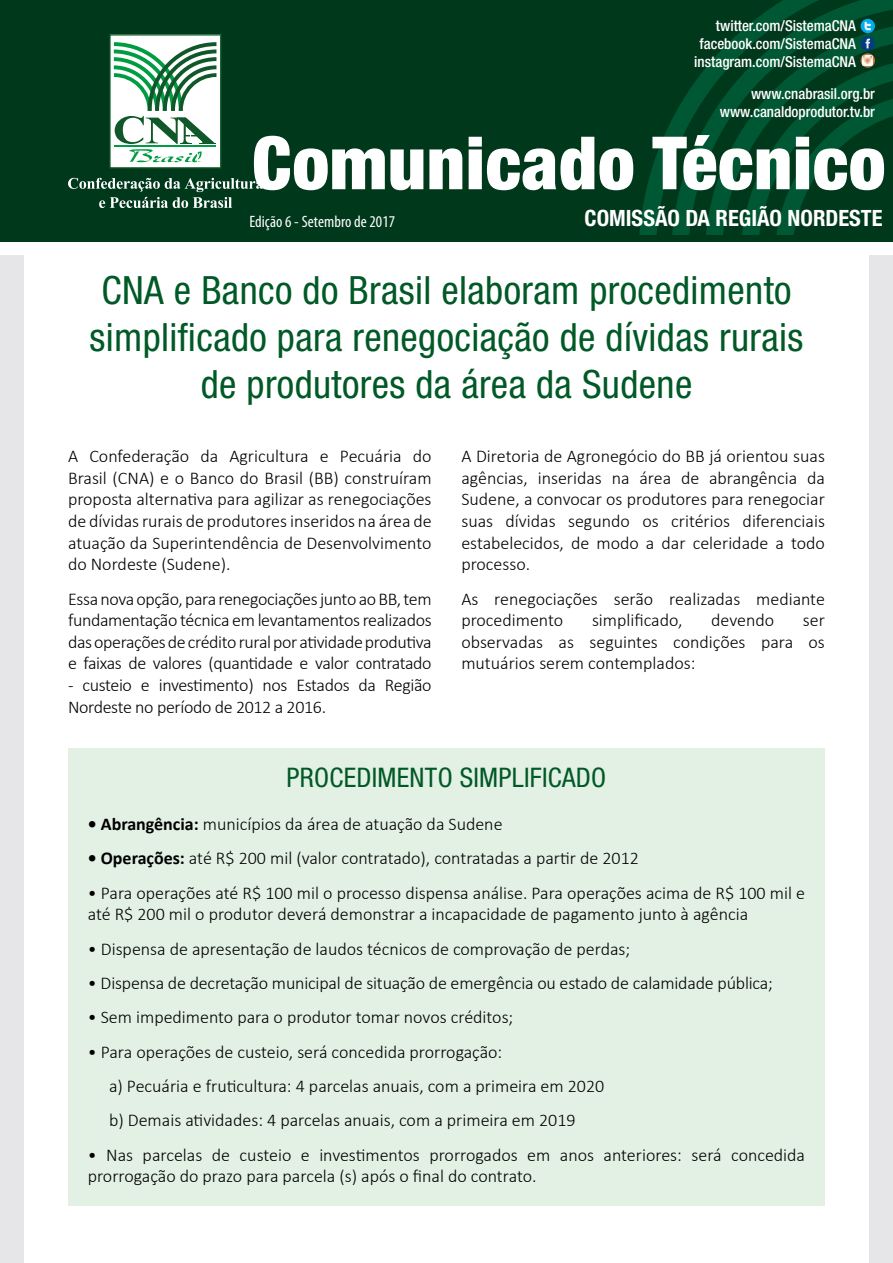
<style>
.page{position:relative;width:893px;height:1263px;background:#fff}
.page>*{position:absolute;margin:0;border:0;box-sizing:border-box;transform-origin:0 0}
.t1{font:900 condensed 73.5px "Helvetica Neue LT Std";letter-spacing:.01em;color:#fff}
.t2{font:condensed 39px/46.8px "Helvetica Neue LT Std";letter-spacing:.01em;color:#005926;text-align:center}
.t3{font:condensed 27px "Helvetica Neue LT Std";letter-spacing:.01em;color:#005926}
.t4{font:700 condensed 22.5px "Helvetica Neue";color:#fff}
.t5{font:300 18px/21.6px "Calibri";color:#000;text-align:justify}
.t6{font:300 18px/21.6px "Calibri";letter-spacing:-.02em;color:#000}
.t7{font:condensed 16.5px "Myriad Pro";letter-spacing:.005em;color:#fff}
.t8{font:500 condensed 15px/18px "Helvetica Neue LT Std";color:#fff;text-align:right}
.s1{font-weight:700}
</style>
<div class="page">
<div style="left:0;top:89px;width:893px;height:1174px;background:#e6e6e9"></div>
<div style="left:24px;top:171px;width:845px;height:1092px;background:#fff"></div>
<div style="left:0;top:0;width:893px;height:242px;background:#00381c"></div>
<svg style="left:639px;top:0;width:254px;height:235px"></svg>
<div style="left:0;top:242px;width:893px;height:13px;background:#fff"></div>
<div style="left:110px;top:35px;width:111px;height:133px;background:#fff"></div>
<div style="left:109px;top:34px;width:112px;height:135px;border:1px solid #105829"></div>
<svg style="left:114px;top:42px;width:102px;height:120px"></svg>
<svg style="left:68px;top:178px;width:195px;height:30px"></svg>
<div style="left:861px;top:19px;width:14px;height:14px;background:#00adf0;border-radius:50%"></div>
<svg style="left:705px;top:22px;width:188px;height:213px"></svg>
<div style="left:68px;top:748px;width:757px;height:458px;background:#e3f0e4"></div>
<p class="t8" style="left:694px;top:17px;width:163px">twitter.com/SistemaCNA facebook.com/SistemaCNA instagram.com/SistemaCNA</p>
<p class="t8" style="left:720px;top:84px;width:157px">www.cnabrasil.org.br www.canaldoprodutor.tv.br</p>
<h1 class="t1" style="left:252px;top:118px;width:635px">Comunicado Técnico</h1>
<p class="t7" style="left:249px;top:212px;width:147px">Edição 6 - Setembro de 2017</p>
<p class="t4" style="left:585px;top:204px;width:299px">COMISSÃO DA REGIÃO NORDESTE</p>
<h2 class="t2" style="left:90px;top:267px;width:715px">CNA e Banco do Brasil elaboram procedimento simplificado para renegociação de dívidas rurais de produtores da área da Sudene</h2>
<p class="t5" style="left:68px;top:444px;width:365px">A Confederação da Agricultura e Pecuária do Brasil (CNA) e o Banco do Brasil (BB) construíram proposta alternativa para agilizar as renegociações de dívidas rurais de produtores inseridos na área de atuação da Superintendência de Desenvolvimento do Nordeste (Sudene).</p>
<p class="t5" style="left:68px;top:587px;width:365px">Essa nova opção, para renegociações junto ao BB, tem fundamentação técnica em levantamentos realizados das operações de crédito rural por atividade produtiva e faixas de valores (quantidade e valor contratado</p>
<p class="t6" style="left:68px;top:673px;width:365px">- custeio e investimento) nos Estados da Região<br>Nordeste no período de 2012 a 2016.</p>
<p class="t5" style="left:461px;top:444px;width:365px">A Diretoria de Agronegócio do BB já orientou suas agências, inseridas na área de abrangência da Sudene, a convocar os produtores para renegociar suas dívidas segundo os critérios diferenciais estabelecidos, de modo a dar celeridade a todo processo.</p>
<p class="t5" style="left:461px;top:587px;width:365px">As renegociações serão realizadas mediante procedimento</p>
<p class="t5" style="left:592px;top:608px;width:92px">simplificado,</p>
<p class="t5" style="left:711px;top:608px;width:64px">devendo</p>
<p class="t5" style="left:461px;top:608px;width:365px;text-indent:341px">ser observadas as seguintes condições para os mutuários serem contemplados:</p>
<h3 class="t3" style="left:287px;top:761px;width:321px">PROCEDIMENTO SIMPLIFICADO</h3>
<p class="t5" style="left:88px;top:812px;width:416px"><span class="s1">• Abrangência:</span> municípios da área de atuação da Sudene</p>
<p class="t5" style="left:88px;top:847px;width:553px"><span class="s1">• Operações:</span> até R$ 200 mil (valor contratado), contratadas a partir de 2012</p>
<p class="t5" style="left:88px;top:881px;width:719px">• Para operações até R$ 100 mil o processo dispensa análise. Para operações acima de R$ 100 mil e até R$ 200 mil o produtor deverá demonstrar a incapacidade de pagamento junto à agência</p>
<p class="t5" style="left:88px;top:937px;width:544px">• Dispensa de apresentação de laudos técnicos de comprovação de perdas;</p>
<p class="t5" style="left:88px;top:971px;width:687px">• Dispensa de decretação municipal de situação de emergência ou estado de calamidade pública;</p>
<p class="t5" style="left:88px;top:1006px;width:427px">• Sem impedimento para o produtor tomar novos créditos;</p>
<p class="t5" style="left:109px;top:1034px;width:497px;line-height:34.3px;text-align:left;text-indent:-21px">• Para operações de custeio, será concedida prorrogação:<br>a) Pecuária e fruticultura: 4 parcelas anuais, com a primeira em 2020 b) Demais atividades: 4 parcelas anuais, com a primeira em 2019</p>
<p class="t5" style="left:88px;top:1143px;width:719px">• Nas parcelas de custeio e investimentos prorrogados em anos anteriores: será concedida prorrogação do prazo para parcela (s) após o final do contrato.</p>
</div>
